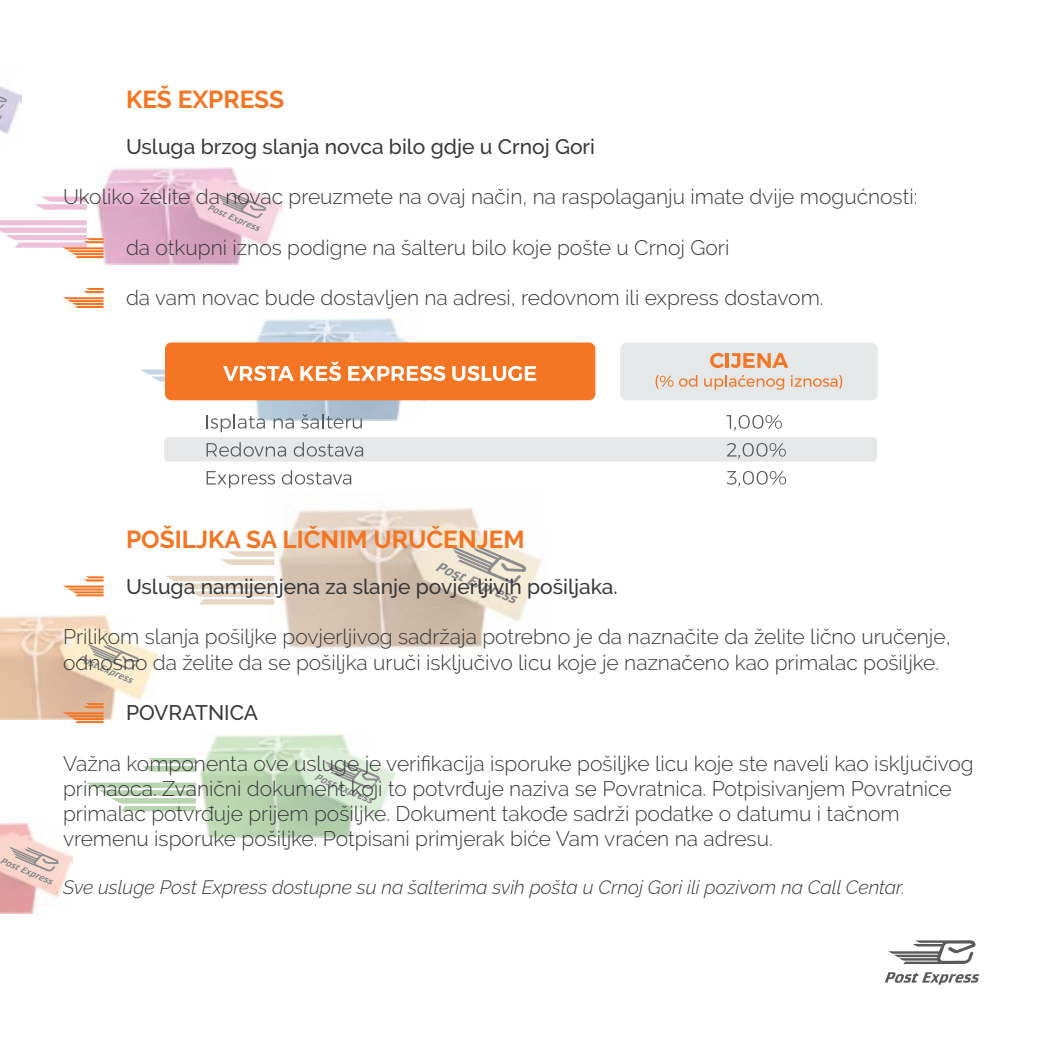
<style>
.page{position:relative;width:1042px;height:1042px;background:#fff}
.page>*{position:absolute;margin:0;border:0;box-sizing:border-box;transform-origin:0 0}
.t1{font:700 24.5px "Raleway";color:#f47524}
.t2{font:300 21px/25.2px "Raleway";color:#38393a}
.t3{font:500 21px "Raleway";color:#38393a}
.t4{font:italic 300 19.25px "Raleway";color:#38393a}
</style>
<div class="page">
<svg style="left:888px;top:940px;width:88px;height:24px"></svg>
<svg style="left:885px;top:972px;width:94px;height:13px"></svg>
<img style="left:272px;top:508px;width:199px;height:96px">
<img style="left:471px;top:508px;width:71px;height:125px">
<img style="left:274px;top:604px;width:209px;height:45px">
<img style="left:250px;top:319px;width:192px;height:101px">
<img style="left:0;top:615px;width:157px;height:105px">
<img style="left:200px;top:734px;width:194px;height:103px">
<img style="left:98px;top:167px;width:183px;height:97px">
<img style="left:0;top:824px;width:73px;height:90px">
<svg style="left:435px;top:545px;width:91px;height:58px;background:#dad1c2"></svg>
<svg style="left:314px;top:761px;width:66px;height:42px;background:#c7d5c4"></svg>
<svg style="left:78px;top:643px;width:61px;height:40px;background:#e3d6bd"></svg>
<svg style="left:0;top:846px;width:59px;height:38px;background:#dfc2bb"></svg>
<svg style="left:207px;top:193px;width:59px;height:38px;background:#ddc1cb"></svg>
<svg style="left:36px;top:196px;width:51px;height:14px"></svg>
<svg style="left:221px;top:551px;width:53px;height:14px"></svg>
<svg style="left:166px;top:576px;width:108px;height:29px"></svg>
<svg style="left:142px;top:758px;width:54px;height:14px"></svg>
<svg style="left:87px;top:782px;width:109px;height:30px"></svg>
<img style="left:0;top:86px;width:22px;height:48px">
<svg style="left:0;top:87px;width:7px;height:21px"></svg>
<svg style="left:0;top:115px;width:3px;height:4px"></svg>
<svg style="left:0;top:220px;width:104px;height:38px"></svg>
<svg style="left:63px;top:288px;width:41px;height:20px"></svg>
<div style="left:164px;top:437px;width:713px;height:24px;background:#e6e7e8;border-radius:4px"></div>
<div style="left:165px;top:342px;width:430px;height:58px;background:#f47523;border-radius:6px"></div>
<svg style="left:140px;top:366px;width:154px;height:30px"></svg>
<svg style="left:300px;top:362px;width:41px;height:19px"></svg>
<svg style="left:348px;top:365px;width:97px;height:16px"></svg>
<svg style="left:452px;top:366px;width:84px;height:15px"></svg>
<svg style="left:207px;top:414px;width:58px;height:18px"></svg>
<svg style="left:274px;top:418px;width:20px;height:11px"></svg>
<svg style="left:301px;top:414px;width:61px;height:15px"></svg>
<svg style="left:726px;top:415px;width:56px;height:16px"></svg>
<svg style="left:727px;top:443px;width:59px;height:16px"></svg>
<svg style="left:727px;top:471px;width:59px;height:16px"></svg>
<svg style="left:207px;top:442px;width:79px;height:15px"></svg>
<svg style="left:294px;top:442px;width:69px;height:15px"></svg>
<svg style="left:207px;top:471px;width:68px;height:17px"></svg>
<svg style="left:282px;top:470px;width:69px;height:14px"></svg>
<div style="left:620px;top:342px;width:258px;height:58px;background:#e6e7e8;border-radius:6px"></div>
<svg style="left:710px;top:353px;width:14px;height:15px"></svg>
<hr style="left:726px;top:353px;width:3px;height:15px;background:#f47523">
<svg style="left:730px;top:353px;width:58px;height:15px"></svg>
<svg style="left:655px;top:375px;width:18px;height:14px"></svg>
<svg style="left:679px;top:375px;width:18px;height:12px"></svg>
<svg style="left:704px;top:375px;width:80px;height:15px"></svg>
<svg style="left:791px;top:375px;width:51px;height:14px"></svg>
<svg style="left:63px;top:576px;width:41px;height:20px"></svg>
<svg style="left:63px;top:703px;width:41px;height:20px"></svg>
<p class="t1" style="left:126px;top:85px;width:160px">KEŠ EXPRESS</p>
<p class="t3" style="left:126px;top:134px;width:470px">Usluga brzog slanja novca bilo gdje u Crnoj Gori</p>
<p class="t2" style="left:63px;top:184px;width:856px">Ukoliko želite da novac preuzmete na ovaj način, na raspolaganju imate dvije mogućnosti:</p>
<p class="t2" style="left:126px;top:234px;width:605px">da otkupni iznos podigne na šalteru bilo koje pošte u Crnoj Gori</p>
<p class="t2" style="left:126px;top:285px;width:699px">da vam novac bude dostavljen na adresi, redovnom ili express dostavom.</p>
<p class="t1" style="left:126px;top:526px;width:400px">POŠILJKA SA LIČNIM URUČENJEM</p>
<p class="t3" style="left:126px;top:574px;width:493px">Usluga namijenjena za slanje povjerljivih pošiljaka.</p>
<p class="t2" style="left:63px;top:624px;width:889px">Prilikom slanja pošiljke povjerljivog sadržaja potrebno je da naznačite da želite lično uručenje, odnosno da želite da se pošiljka uruči isključivo licu koje je naznačeno kao primalac pošiljke.</p>
<p class="t3" style="left:126px;top:700px;width:133px">POVRATNICA</p>
<p class="t2" style="left:63px;top:750px;width:912px">Važna komponenta ove usluge je verifikacija isporuke pošiljke licu koje ste naveli kao isključivog primaoca. Zvanični dokument koji to potvrđuje naziva se Povratnica. Potpisivanjem Povratnice primalac potvrđuje prijem pošiljke. Dokument takođe sadrži podatke o datumu i tačnom vremenu isporuke pošiljke. Potpisani primjerak biće Vam vraćen na adresu.</p>
<p class="t4" style="left:63px;top:876px;width:844px">Sve usluge Post Express dostupne su na šalterima svih pošta u Crnoj Gori ili pozivom na Call Centar.</p>
</div>
